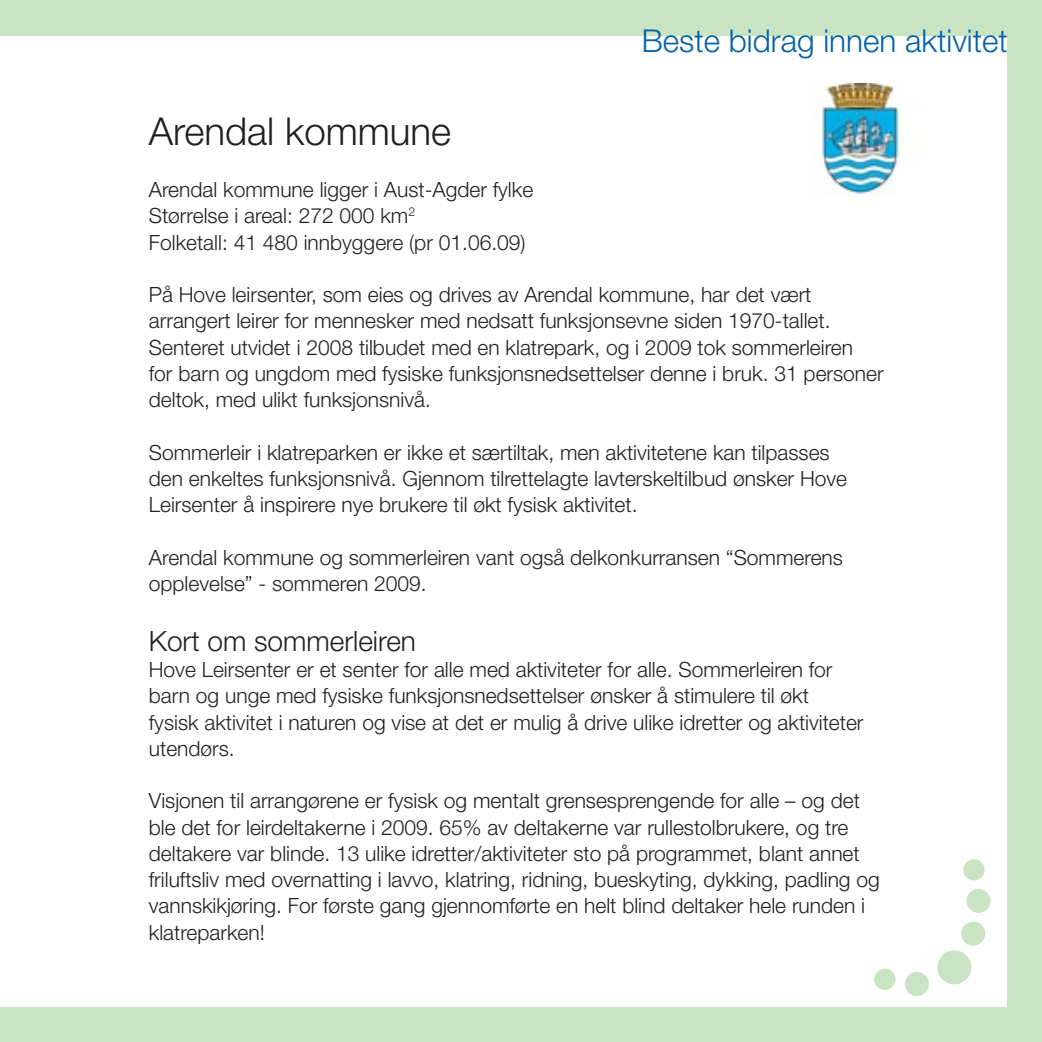
<style>
.page{position:relative;width:1042px;height:1042px;background:#fff}
.page>*{position:absolute;margin:0;border:0;box-sizing:border-box;transform-origin:0 0}
.t1{font:300 38.5px "Helvetica Neue";color:#231f20}
.t2{font:300 31.5px "Helvetica Neue";color:#0161ab}
.t3{font:300 28px "Helvetica Neue";color:#231f20}
.t4{font:300 21px/26.2px "Helvetica Neue";color:#231f20}
</style>
<div class="page">
<div style="left:937px;top:950px;width:34px;height:34px;background:#c9e4c2;border-radius:50%"></div>
<div style="left:961px;top:921px;width:24px;height:24px;background:#c9e4c2;border-radius:50%"></div>
<div style="left:966px;top:889px;width:24px;height:24px;background:#c9e4c2;border-radius:50%"></div>
<div style="left:905px;top:972px;width:24px;height:24px;background:#c9e4c2;border-radius:50%"></div>
<div style="left:963px;top:859px;width:21px;height:21px;background:#c9e4c2;border-radius:50%"></div>
<div style="left:874px;top:968px;width:21px;height:22px;background:#c9e4c2;border-radius:50%"></div>
<div style="left:0;top:1007px;width:1042px;height:35px;background:#c9e4c2"></div>
<div style="left:0;top:0;width:1042px;height:36px;background:#c9e4c2"></div>
<div style="left:1007px;top:0;width:35px;height:1042px;background:#c9e4c2"></div>
<img style="left:812px;top:84px;width:88px;height:110px">
<h2 class="t2" style="left:642px;top:22px;width:367px">Beste bidrag innen aktivitet</h2>
<h1 class="t1" style="left:149px;top:107px;width:304px">Arendal kommune</h1>
<p class="t4" style="left:149px;top:176px;width:386px">Arendal kommune ligger i Aust-Agder fylke<br>Størrelse i areal: 272 000 km<sup>2<br></sup>Folketall: 41 480 innbyggere (pr 01.06.09)</p>
<p class="t4" style="left:149px;top:281px;width:736px">På Hove leirsenter, som eies og drives av Arendal kommune, har det vært arrangert leirer for mennesker med nedsatt funksjonsevne siden 1970-tallet.<br>Senteret utvidet i 2008 tilbudet med en klatrepark, og i 2009 tok sommerleiren<br>for barn og ungdom med fysiske funksjonsnedsettelser denne i bruk. 31 personer deltok, med ulikt funksjonsnivå.</p>
<p class="t4" style="left:149px;top:438px;width:700px">Sommerleir i klatreparken er ikke et særtiltak, men aktivitetene kan tilpasses den enkeltes funksjonsnivå. Gjennom tilrettelagte lavterskeltilbud ønsker Hove<br>Leirsenter å inspirere nye brukere til økt fysisk aktivitet.</p>
<p class="t4" style="left:149px;top:543px;width:695px">Arendal kommune og sommerleiren vant også delkonkurransen “Sommerens opplevelse” - sommeren 2009.</p>
<h3 class="t3" style="left:149px;top:623px;width:269px">Kort om sommerleiren</h3>
<p class="t4" style="left:149px;top:656px;width:716px">Hove Leirsenter er et senter for alle med aktiviteter for alle. Sommerleiren for barn og unge med fysiske funksjonsnedsettelser ønsker å stimulere til økt fysisk aktivitet i naturen og vise at det er mulig å drive ulike idretter og aktiviteter utendørs.</p>
<p class="t4" style="left:149px;top:787px;width:732px">Visjonen til arrangørene er fysisk og mentalt grensesprengende for alle – og det ble det for leirdeltakerne i 2009. 65% av deltakerne var rullestolbrukere, og tre deltakere var blinde. 13 ulike idretter/aktiviteter sto på programmet, blant annet friluftsliv med overnatting i lavvo, klatring, ridning, bueskyting, dykking, padling og vannskikjøring. For første gang gjennomførte en helt blind deltaker hele runden i klatreparken!</p>
</div>
